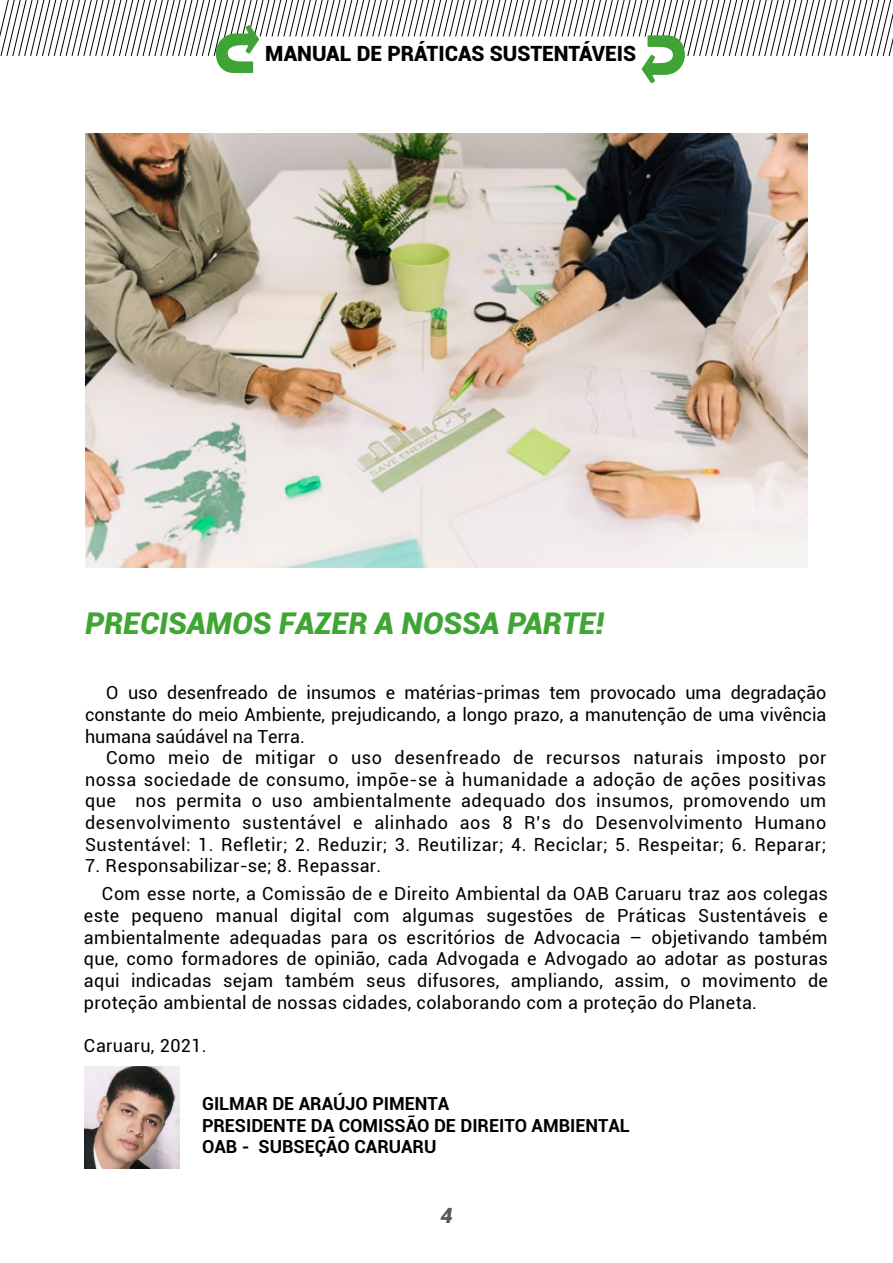
<style>
.page{position:relative;width:893px;height:1263px;background:#fff}
.page>*{position:absolute;margin:0;border:0;box-sizing:border-box;transform-origin:0 0}
.t1{font:italic 900 30px "Roboto";color:#3fa535}
.t2{font:900 21px "Roboto";color:#000}
.t3{font:italic 900 21px "Roboto";color:#575756}
.t4{font:18px/21.6px "Roboto";letter-spacing:.015em;color:#000;text-align:justify}
.t5{font:18px/21.6px "Roboto";letter-spacing:.02em;color:#000}
.t6{font:700 18px/21.6px "Roboto";color:#000}
</style>
<div class="page">
<svg style="left:0;top:0;width:893px;height:56px"></svg>
<div style="left:223px;top:36px;width:454px;height:36px;background:#fff;border-radius:15px"></div>
<svg style="left:642px;top:35px;width:43px;height:48px"></svg>
<svg style="left:216px;top:25px;width:43px;height:48px"></svg>
<img style="left:85px;top:134px;width:723px;height:434px">
<img style="left:85px;top:1067px;width:95px;height:102px">
<p class="t2" style="left:265px;top:39px;width:372px">MANUAL DE PRÁTICAS SUSTENTÁVEIS</p>
<h1 class="t1" style="left:85px;top:602px;width:520px">PRECISAMOS FAZER A NOSSA PARTE!</h1>
<p class="t4" style="left:85px;top:681px;width:743px;text-indent:21px">O uso desenfreado de insumos e matérias-primas tem provocado uma degradação constante do meio Ambiente, prejudicando, a longo prazo, a manutenção de uma vivência humana saúdável na Terra.</p>
<p class="t4" style="left:85px;top:746px;width:743px;text-indent:21px">Como meio de mitigar o uso desenfreado de recursos naturais imposto por nossa sociedade de consumo, impõe-se à humanidade a adoção de ações positivas que nos permita o uso ambientalmente adequado dos insumos, promovendo um desenvolvimento sustentável e alinhado aos 8 R’s do Desenvolvimento Humano Sustentável: 1. Refletir; 2. Reduzir; 3. Reutilizar; 4. Reciclar; 5. Respeitar; 6. Reparar;</p>
<p class="t5" style="left:102px;top:851px;width:728px;line-height:28.2px;text-indent:-17px">7. Responsabilizar-se; 8. Repassar.<br>Com esse norte, a Comissão de e Direito Ambiental da OAB Caruaru traz aos colegas</p>
<p class="t5" style="left:84px;top:904px;width:746px;text-align:justify">este pequeno manual digital com algumas sugestões de Práticas Sustentáveis e ambientalmente adequadas para os escritórios de Advocacia – objetivando também que, como formadores de opinião, cada Advogada e Advogado ao adotar as posturas aqui indicadas sejam também seus difusores, ampliando, assim, o movimento de proteção ambiental de nossas cidades, colaborando com a proteção do Planeta.</p>
<p class="t5" style="left:84px;top:1034px;width:124px">Caruaru, 2021.</p>
<p class="t6" style="left:202px;top:1092px;width:429px">GILMAR DE ARAÚJO PIMENTA<br>PRESIDENTE DA COMISSÃO DE DIREITO AMBIENTAL<br>OAB - SUBSEÇÃO CARUARU</p>
<p class="t3" style="left:440px;top:1201px;width:14px">4</p>
</div>
